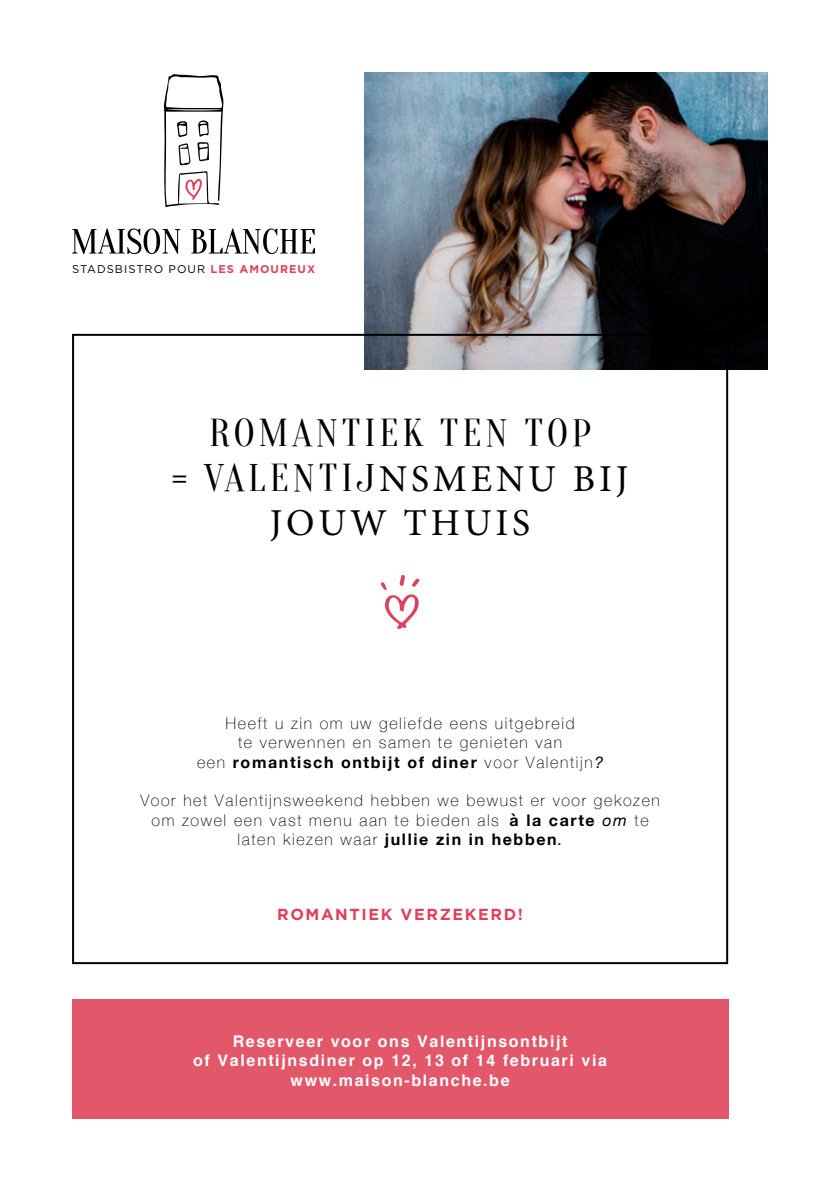
<style>
.page{position:relative;width:840px;height:1191px;background:#fff}
.page>*{position:absolute;margin:0;border:0;box-sizing:border-box;transform-origin:0 0}
.t1{font:38px/44px "Oranienbaum";letter-spacing:.1em;color:#000;text-align:center}
.t2{font:38px "Minion Pro";letter-spacing:.1em;color:#000}
.t3{font:100 16px/19.4px "Helvetica Neue";letter-spacing:.1em;color:#000;text-align:center}
.t4{font:700 16px/19.4px "Helvetica";letter-spacing:.1em;color:#fff;text-align:center}
.t5{font:700 16px "Gotham";letter-spacing:.1em;color:#df405c}
.t6{font:11.2px "Gotham";letter-spacing:.09em;color:#000}
.s1{font-weight:700;color:#df405c}
.s2{font-family:"Minion Pro"}
.s3{font-weight:700}
.s4{font-weight:400;font-style:italic}
</style>
<div class="page">
<img style="left:364px;top:72px;width:403px;height:298px">
<svg style="left:72px;top:228px;width:108px;height:26px"></svg>
<svg style="left:191px;top:228px;width:124px;height:26px"></svg>
<div style="left:72px;top:999px;width:655px;height:120px;background:#e2586a"></div>
<svg style="left:164px;top:74px;width:59px;height:133px"></svg>
<svg style="left:380px;top:575px;width:39px;height:54px"></svg>
<p class="t6" style="left:72px;top:262px;width:244px">STADSBISTRO POUR <span class="s1">LES AMOUREUX</span></p>
<h1 class="t1" style="left:172px;top:412px;width:457px">ROMANTIEK TEN TOP<br>= VALENTIJ<span class="s2">NSMENU BIJ</span></h1>
<h1 class="t2" style="left:270px;top:497px;width:262px">JOUW THUIS</h1>
<p class="t3" style="left:197px;top:713px;width:407px">Heeft u zin om uw geliefde eens uitgebreid<br>te verwennen en samen te genieten van<br>een <span class="s3">romantisch ontbijt of diner</span> voor Valentijn<span class="s4">?</span></p>
<p class="t3" style="left:140px;top:790px;width:521px">Voor het Valentijnsweekend hebben we bewust er voor gekozen om zowel een vast menu aan te bieden als <span class="s3">à la carte</span> <span class="s4">om</span> te laten kiezen waar <span class="s3">jullie zin in hebben</span><span class="s4">.</span></p>
<p class="t5" style="left:277px;top:903px;width:247px">ROMANTIEK VERZEKERD!</p>
<p class="t4" style="left:193px;top:1031px;width:415px">Reserveer voor ons Valentijnsontbijt<br>of Valentijnsdiner op 12, 13 of 14 februari via www.maison-blanche.be</p>
</div>
